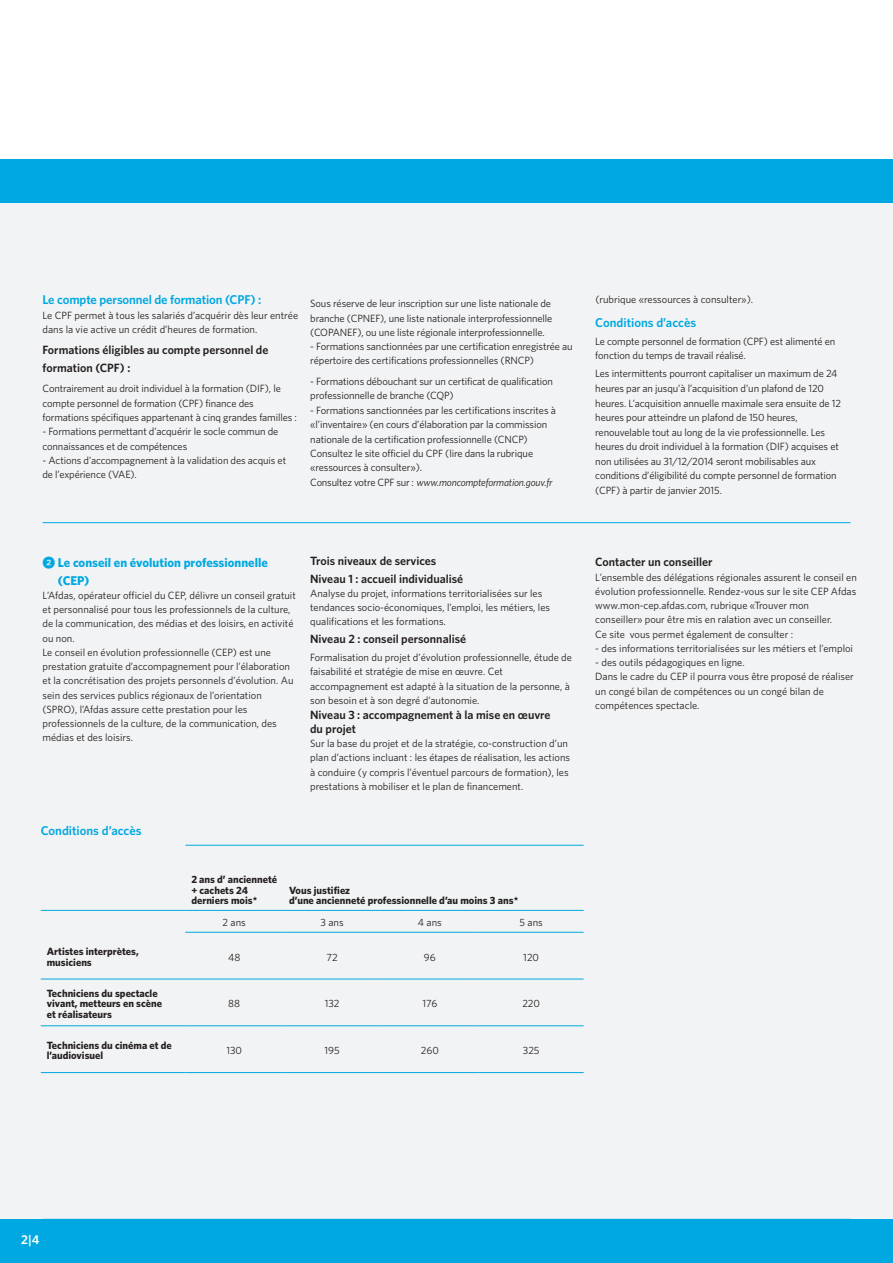
<style>
.page{position:relative;width:893px;height:1263px;background:#fff}
.page>*{position:absolute;margin:0;border:0;box-sizing:border-box;transform-origin:0 0}
.t1{font:600 12.75px "Whitney";letter-spacing:-.01em;color:#00a8e1}
.t2{font:700 12.75px/17.2px "Whitney";color:#00a8e1}
.t3{font:600 12.75px "Whitney";color:#fff}
.t4{font:600 12px/17.2px "Whitney";color:#231f20}
.t5{font:10.5px/14.2px "Whitney";letter-spacing:-.01em;color:#231f20}
.t6{font:700 10.5px/10.5px "Whitney";color:#231f20}
.s1{font-style:italic}
.s2{font-family:"Whitney Index Black Round Bd";font-weight:400}
</style>
<div class="page">
<div style="left:0;top:196px;width:892px;height:1067px;background:#f2f3f4"></div>
<div style="left:0;top:160px;width:892px;height:43px;background:#00a8e1"></div>
<div style="left:0;top:1219px;width:892px;height:44px;background:#00a8e1"></div>
<hr style="left:43px;top:522px;width:807px;height:1px;background:#00a8e1">
<hr style="left:185px;top:845px;width:98px;height:1px;background:#00a8e1">
<hr style="left:283px;top:845px;width:98px;height:1px;background:#00a8e1">
<hr style="left:381px;top:845px;width:98px;height:1px;background:#00a8e1">
<hr style="left:479px;top:845px;width:105px;height:1px;background:#00a8e1">
<hr style="left:41px;top:910px;width:144px;height:1px;background:#00a8e1">
<hr style="left:185px;top:910px;width:98px;height:1px;background:#00a8e1">
<hr style="left:283px;top:910px;width:98px;height:1px;background:#00a8e1">
<hr style="left:381px;top:910px;width:98px;height:1px;background:#00a8e1">
<hr style="left:479px;top:910px;width:105px;height:1px;background:#00a8e1">
<hr style="left:185px;top:932px;width:98px;height:1px;background:#00a8e1">
<hr style="left:283px;top:932px;width:98px;height:1px;background:#00a8e1">
<hr style="left:381px;top:932px;width:98px;height:1px;background:#00a8e1">
<hr style="left:479px;top:932px;width:105px;height:1px;background:#00a8e1">
<hr style="left:41px;top:979px;width:144px;height:1px;background:#00a8e1">
<hr style="left:185px;top:979px;width:98px;height:1px;background:#00a8e1">
<hr style="left:283px;top:979px;width:98px;height:1px;background:#00a8e1">
<hr style="left:381px;top:979px;width:98px;height:1px;background:#00a8e1">
<hr style="left:479px;top:979px;width:105px;height:1px;background:#00a8e1">
<hr style="left:41px;top:1025px;width:144px;height:1px;background:#00a8e1">
<hr style="left:185px;top:1025px;width:98px;height:1px;background:#00a8e1">
<hr style="left:283px;top:1025px;width:98px;height:1px;background:#00a8e1">
<hr style="left:381px;top:1025px;width:98px;height:1px;background:#00a8e1">
<hr style="left:479px;top:1025px;width:105px;height:1px;background:#00a8e1">
<hr style="left:41px;top:1072px;width:144px;height:1px;background:#00a8e1">
<hr style="left:185px;top:1072px;width:98px;height:1px;background:#00a8e1">
<hr style="left:283px;top:1072px;width:98px;height:1px;background:#00a8e1">
<hr style="left:381px;top:1072px;width:98px;height:1px;background:#00a8e1">
<hr style="left:479px;top:1072px;width:105px;height:1px;background:#00a8e1">
<p class="t1" style="left:43px;top:292px;width:220px">Le compte personnel de formation (CPF) :</p>
<p class="t5" style="left:43px;top:307px;width:257px">Le CPF permet à tous les salariés d’acquérir dès leur entrée dans la vie active un crédit d’heures de formation.</p>
<p class="t4" style="left:43px;top:341px;width:227px">Formations éligibles au compte personnel de formation (CPF) :</p>
<p class="t5" style="left:43px;top:381px;width:256px">Contrairement au droit individuel à la formation (DIF), le compte personnel de formation (CPF) finance des formations spécifiques appartenant à cinq grandes familles :</p>
<p class="t5" style="left:43px;top:424px;width:237px">- Formations permettant d’acquérir le socle commun de connaissances et de compétences</p>
<p class="t5" style="left:43px;top:453px;width:245px">- Actions d’accompagnement à la validation des acquis et de l’expérience (VAE).</p>
<p class="t5" style="left:310px;top:296px;width:244px">Sous réserve de leur inscription sur une liste nationale de branche (CPNEF), une liste nationale interprofessionnelle (COPANEF), ou une liste régionale interprofessionnelle.</p>
<p class="t5" style="left:310px;top:339px;width:264px">- Formations sanctionnées par une certification enregistrée au répertoire des certifications professionnelles (RNCP)</p>
<p class="t5" style="left:310px;top:374px;width:244px">- Formations débouchant sur un certificat de qualification professionnelle de branche (CQP)</p>
<p class="t5" style="left:310px;top:403px;width:247px">- Formations sanctionnées par les certifications inscrites à «l’inventaire» (en cours d’élaboration par la commission nationale de la certification professionnelle (CNCP)<br>Consultez le site officiel du CPF (lire dans la rubrique «ressources à consulter»).<br>Consultez votre CPF sur : <span class="s1">www.moncompteformation.gouv.fr</span></p>
<p class="t5" style="left:595px;top:292px;width:159px">(rubrique «ressources à consulter»).</p>
<p class="t1" style="left:595px;top:314px;width:102px">Conditions d’accès</p>
<p class="t5" style="left:595px;top:334px;width:241px">Le compte personnel de formation (CPF) est alimenté en fonction du temps de travail réalisé.</p>
<p class="t5" style="left:595px;top:366px;width:247px">Les intermittents pourront capitaliser un maximum de 24 heures par an jusqu’à l’acquisition d’un plafond de 120 heures. L’acquisition annuelle maximale sera ensuite de 12 heures pour atteindre un plafond de 150 heures, renouvelable tout au long de la vie professionnelle. Les heures du droit individuel à la formation (DIF) acquises et non utilisées au 31/12/2014 seront mobilisables aux conditions d’éligibilité du compte personnel de formation (CPF) à partir de janvier 2015.</p>
<p class="t2" style="left:58px;top:554px;width:211px;text-indent:-15px"><span class="s2">2</span> Le conseil en évolution professionnelle (CEP)</p>
<p class="t5" style="left:43px;top:588px;width:255px">L’Afdas, opérateur officiel du CEP, délivre un conseil gratuit et personnalisé pour tous les professionnels de la culture, de la communication, des médias et des loisirs, en activité ou non.<br>Le conseil en évolution professionnelle (CEP) est une prestation gratuite d’accompagnement pour l’élaboration et la concrétisation des projets personnels d’évolution. Au sein des services publics régionaux de l’orientation (SPRO), l’Afdas assure cette prestation pour les professionnels de la culture, de la communication, des médias et des loisirs.</p>
<p class="t1" style="left:41px;top:823px;width:102px">Conditions d’accès</p>
<p class="t4" style="left:310px;top:552px;width:155px">Trois niveaux de services<br>Niveau 1 : accueil individualisé</p>
<p class="t5" style="left:310px;top:586px;width:241px">Analyse du projet, informations territorialisées sur les tendances socio-économiques, l’emploi, les métiers, les qualifications et les formations.</p>
<p class="t4" style="left:310px;top:630px;width:158px">Niveau 2 : conseil personnalisé</p>
<p class="t5" style="left:310px;top:649px;width:263px">Formalisation du projet d’évolution professionnelle, étude de faisabilité et stratégie de mise en œuvre. Cet accompagnement est adapté à la situation de la personne, à son besoin et à son degré d’autonomie.</p>
<p class="t4" style="left:310px;top:707px;width:242px;line-height:14.4px">Niveau 3 : accompagnement à la mise en œuvre du projet</p>
<p class="t5" style="left:310px;top:736px;width:261px">Sur la base du projet et de la stratégie, co-construction d’un plan d’actions incluant : les étapes de réalisation, les actions à conduire (y compris l’éventuel parcours de formation), les prestations à mobiliser et le plan de financement.</p>
<p class="t6" style="left:191px;top:874px;width:87px">2 ans d’ ancienneté + cachets 24 derniers mois*</p>
<p class="t6" style="left:289px;top:885px;width:231px">Vous justifiez<br>d’une ancienneté professionnelle d’au moins 3 ans*</p>
<p class="t5" style="left:223px;top:915px;width:25px">2 ans</p>
<p class="t5" style="left:321px;top:915px;width:25px">3 ans</p>
<p class="t5" style="left:418px;top:915px;width:25px">4 ans</p>
<p class="t5" style="left:520px;top:915px;width:25px">5 ans</p>
<p class="t6" style="left:47px;top:946px;width:93px">Artistes interprètes, musiciens</p>
<p class="t5" style="left:228px;top:949px;width:14px">48</p>
<p class="t5" style="left:326px;top:949px;width:13px">72</p>
<p class="t5" style="left:424px;top:949px;width:13px">96</p>
<p class="t5" style="left:523px;top:949px;width:17px">120</p>
<p class="t6" style="left:47px;top:988px;width:117px">Techniciens du spectacle vivant, metteurs en scène et réalisateurs</p>
<p class="t5" style="left:228px;top:996px;width:13px">88</p>
<p class="t5" style="left:325px;top:996px;width:16px">132</p>
<p class="t5" style="left:422px;top:996px;width:16px">176</p>
<p class="t5" style="left:522px;top:996px;width:19px">220</p>
<p class="t6" style="left:47px;top:1040px;width:127px">Techniciens du cinéma et de l’audiovisuel</p>
<p class="t5" style="left:226px;top:1043px;width:17px">130</p>
<p class="t5" style="left:324px;top:1043px;width:17px">195</p>
<p class="t5" style="left:421px;top:1043px;width:19px">260</p>
<p class="t5" style="left:523px;top:1043px;width:18px">325</p>
<p class="t4" style="left:595px;top:553px;width:119px">Contacter un conseiller</p>
<p class="t5" style="left:595px;top:570px;width:263px">L’ensemble des délégations régionales assurent le conseil en évolution professionnelle. Rendez-vous sur le site CEP Afdas www.mon-cep.afdas.com, rubrique «Trouver mon conseiller» pour être mis en ralation avec un conseiller.<br>Ce site vous permet également de consulter :</p>
<p class="t5" style="left:595px;top:641px;width:259px">- des informations territorialisées sur les métiers et l’emploi</p>
<p class="t5" style="left:595px;top:655px;width:260px">- des outils pédagogiques en ligne.<br>Dans le cadre du CEP il pourra vous être proposé de réaliser un congé bilan de compétences ou un congé bilan de compétences spectacle.</p>
<p class="t3" style="left:21px;top:1231px;width:20px">2|4</p>
</div>
